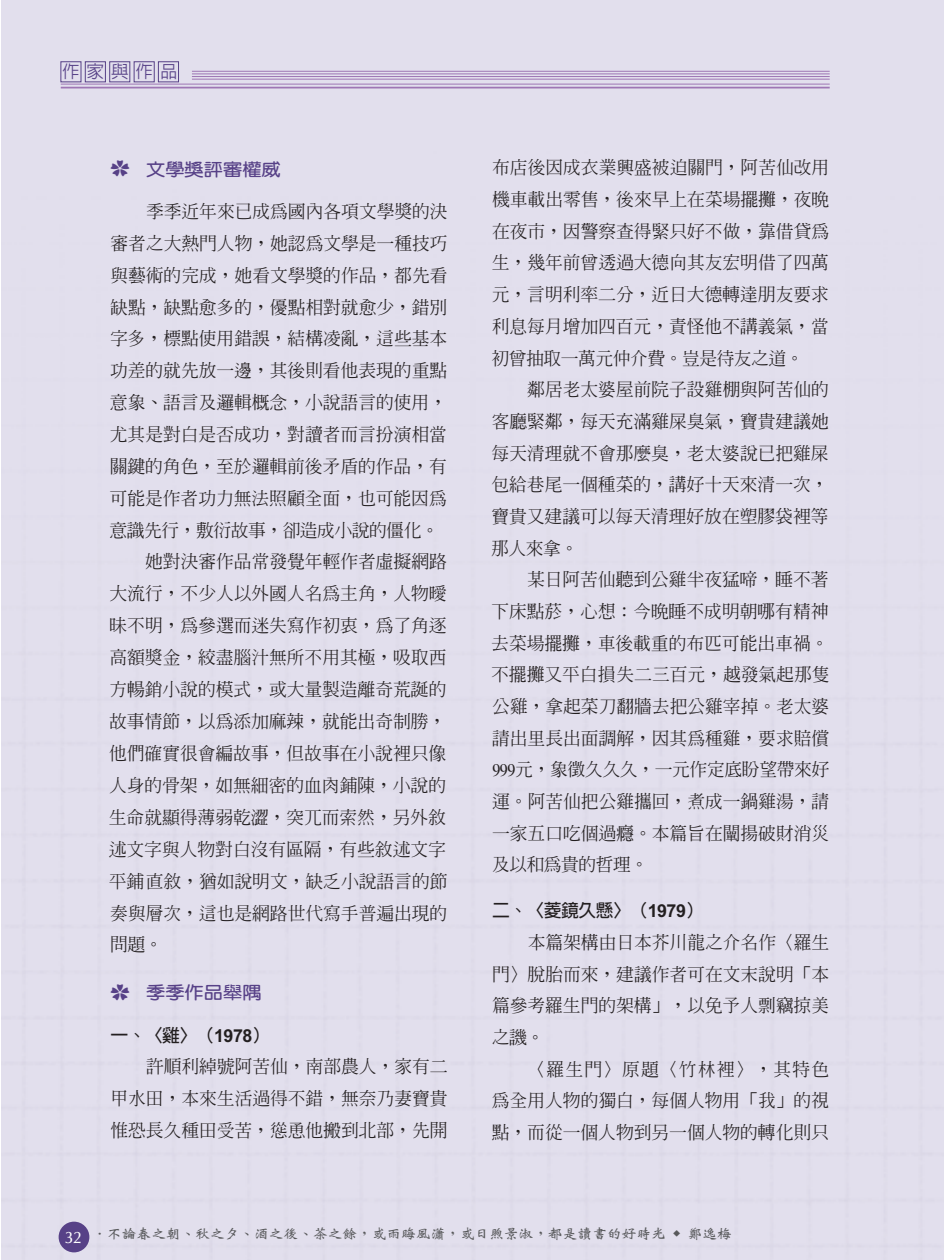
<style>
.page{position:relative;width:945px;height:1260px;background:#fff}
.page>*{position:absolute;margin:0;border:0;box-sizing:border-box;transform-origin:0 0}
.t1{font:17.85px/31.7px "AR Ming B5 Medium E Ten B5 H";letter-spacing:-.005em;color:#231f20;text-align:justify}
.t2{font:17.85px "AR Hei B5 Bold E Ten B5 H";color:#231f20}
.t3{font:17.85px "AR Ming B5 Medium E Ten B5 H";letter-spacing:-.03em;color:#231f20}
.t4{font:17.5px "AR Hei B5 Medium E Ten B5 H";letter-spacing:.4em;color:#574187}
.t5{font:17.32px "AR Yuan B5 Bold E Ten B5 H";color:#574187;scale:1.11 1}
.t6{font:14px "AR Wei Bei B5 Bold E Ten B5 H";color:#58595b;scale:1.05 1}
.s1{font-family:"Koz Go Pro Extra Light 90 msp RKSJ H"}
.s2{font-family:"Arial";font-weight:700}
.s3{font-family:"Times"}
.s4{font-family:"CG Omega";font-size:16.62px;color:#fff}
</style>
<div class="page">
<div style="left:1px;top:0;width:943px;height:1260px;background:#e2dfed"></div>
<svg style="left:60px;top:61px;width:119px;height:21px;background:#cdc7dd"></svg>
<hr style="left:61px;top:87px;width:769px;height:1px;background:#9e76b4">
<hr style="left:61px;top:84px;width:769px;height:1px;background:#9e76b4">
<hr style="left:192px;top:79px;width:638px;height:1px;background:#9e76b4">
<hr style="left:192px;top:76px;width:638px;height:1px;background:#9e76b4">
<hr style="left:192px;top:74px;width:638px;height:1px;background:#9e76b4">
<hr style="left:192px;top:71px;width:638px;height:1px;background:#9e76b4">
<p class="t4" style="left:62px;top:65px;width:117px">作家與作品</p>
<p class="t5" style="left:110px;top:163px;width:155px"><span class="s1">✿</span> 文學獎評審權威</p>
<p class="t1" style="left:146px;top:198px;width:303px">季季近年來已成為國內各項文學獎的決</p>
<p class="t1" style="left:110px;top:230px;width:339px">審者之大熱門人物，她認為文學是一種技巧</p>
<p class="t1" style="left:110px;top:262px;width:339px">與藝術的完成，她看文學獎的作品，都先看</p>
<p class="t1" style="left:110px;top:293px;width:339px">缺點，缺點愈多的，優點相對就愈少，錯別</p>
<p class="t1" style="left:110px;top:325px;width:339px">字多，標點使用錯誤，結構凌亂，這些基本</p>
<p class="t1" style="left:110px;top:357px;width:339px">功差的就先放一邊，其後則看他表現的重點</p>
<p class="t1" style="left:110px;top:389px;width:339px">意象、語言及邏輯概念，小說語言的使用，</p>
<p class="t1" style="left:110px;top:421px;width:339px">尤其是對白是否成功，對讀者而言扮演相當</p>
<p class="t1" style="left:110px;top:453px;width:339px">關鍵的角色，至於邏輯前後矛盾的作品，有</p>
<p class="t1" style="left:110px;top:485px;width:339px">可能是作者功力無法照顧全面，也可能因為</p>
<p class="t3" style="left:110px;top:523px;width:331px">意識先行，敷衍故事，卻造成小說的僵化。</p>
<p class="t1" style="left:145px;top:548px;width:303px">她對決審作品常發覺年輕作者虛擬網路</p>
<p class="t1" style="left:110px;top:580px;width:339px">大流行，不少人以外國人名為主角，人物曖</p>
<p class="t1" style="left:110px;top:612px;width:339px">昧不明，為參選而迷失寫作初衷，為了角逐</p>
<p class="t1" style="left:109px;top:644px;width:339px">高額獎金，絞盡腦汁無所不用其極，吸取西</p>
<p class="t1" style="left:109px;top:676px;width:339px">方暢銷小說的模式，或大量製造離奇荒誕的</p>
<p class="t1" style="left:109px;top:708px;width:339px">故事情節，以為添加麻辣，就能出奇制勝，</p>
<p class="t1" style="left:109px;top:740px;width:339px">他們確實很會編故事，但故事在小說裡只像</p>
<p class="t1" style="left:109px;top:772px;width:339px">人身的骨架，如無細密的血肉鋪陳，小說的</p>
<p class="t1" style="left:109px;top:804px;width:339px">生命就顯得薄弱乾澀，突兀而索然，另外敘</p>
<p class="t1" style="left:109px;top:836px;width:339px">述文字與人物對白沒有區隔，有些敘述文字</p>
<p class="t1" style="left:109px;top:868px;width:340px">平鋪直敘，猶如說明文，缺乏小說語言的節</p>
<p class="t1" style="left:110px;top:900px;width:339px">奏與層次，這也是網路世代寫手普遍出現的</p>
<p class="t1" style="left:110px;top:931px;width:54px">問題。</p>
<p class="t5" style="left:110px;top:986px;width:138px"><span class="s1">✿</span> 季季作品舉隅</p>
<p class="t2" style="left:110px;top:1028px;width:161px">一、〈雞〉（<span class="s2">1978</span>）</p>
<p class="t1" style="left:110px;top:1053px;width:339px;text-indent:36px">許順利綽號阿苦仙，南部農人，家有二甲水田，本來生活過得不錯，無奈乃妻寶貴惟恐長久種田受苦，慫恿他搬到北部，先開</p>
<p class="t1" style="left:492px;top:154px;width:339px">布店後因成衣業興盛被迫關門，阿苦仙改用機車載出零售，後來早上在菜場擺攤，夜晚在夜市，因警察查得緊只好不做，靠借貸為生，幾年前曾透過大德向其友宏明借了四萬元，言明利率二分，近日大德轉達朋友要求利息每月增加四百元，責怪他不講義氣，當初曾抽取一萬元仲介費。豈是待友之道。</p>
<p class="t1" style="left:491px;top:376px;width:339px;text-indent:36px">鄰居老太婆屋前院子設雞棚與阿苦仙的客廳緊鄰，每天充滿雞屎臭氣，寶貴建議她每天清理就不會那麼臭，老太婆說已把雞屎包給巷尾一個種菜的，講好十天來清一次，寶貴又建議可以每天清理好放在塑膠袋裡等那人來拿。</p>
<p class="t1" style="left:491px;top:566px;width:340px;text-indent:36px">某日阿苦仙聽到公雞半夜猛啼，睡不著下床點菸，心想：今晚睡不成明朝哪有精神去菜場擺攤，車後載重的布匹可能出車禍。不擺攤又平白損失二三百元，越發氣起那隻公雞，拿起菜刀翻牆去把公雞宰掉。老太婆請出里長出面調解，因其為種雞，要求賠償<span class="s3">999</span>元，象徵久久久，一元作定底盼望帶來好運。阿苦仙把公雞攜回，煮成一鍋雞湯，請一家五口吃個過癮。本篇旨在闡揚破財消災及以和為貴的哲理。</p>
<p class="t2" style="left:492px;top:904px;width:213px">二、〈菱鏡久懸〉（<span class="s2">1979</span>）</p>
<p class="t1" style="left:492px;top:929px;width:339px;text-indent:36px">本篇架構由日本芥川龍之介名作〈羅生門〉脫胎而來，建議作者可在文末說明「本篇參考羅生門的架構」，以免予人剽竊掠美之譏。</p>
<p class="t1" style="left:492px;top:1055px;width:339px;text-indent:36px">〈羅生門〉原題〈竹林裡〉，其特色為全用人物的獨白，每個人物用「我」的視點，而從一個人物到另一個人物的轉化則只</p>
<p class="t6" style="left:65px;top:1229px;width:637px"><span class="s4">32</span> ．不論春之朝、秋之夕、酒之後、茶之餘，或雨晦風瀟，或日煦景淑，都是讀書的好時光 <sup>◆</sup> 鄭逸梅</p>
</div>
